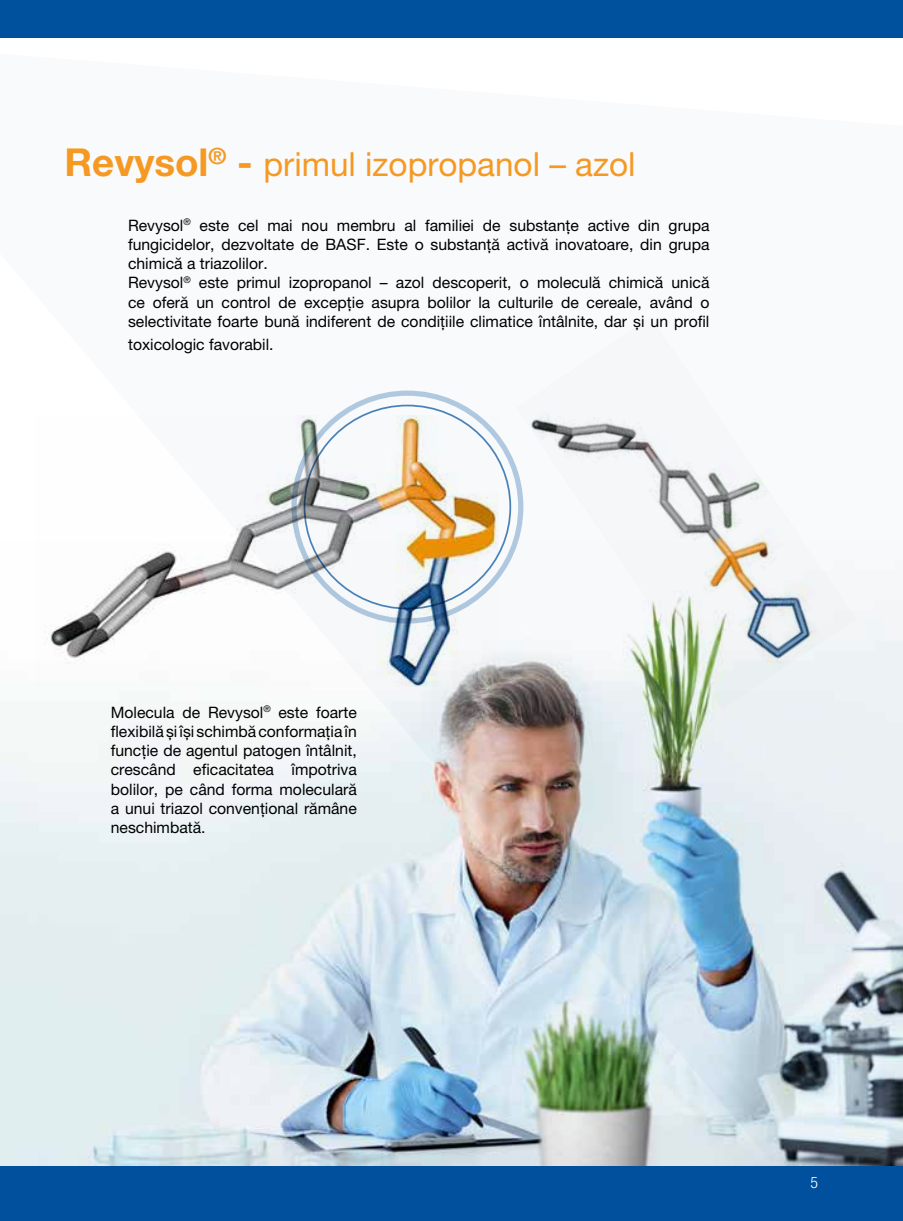
<style>
.page{position:relative;width:903px;height:1221px;background:#fff}
.page>*{position:absolute;margin:0;border:0;box-sizing:border-box;transform-origin:0 0}
.t1{font:33.25px "Helvetica Neue LT Pro";color:#f59923}
.t2{font:15.75px/19.2px "Helvetica Neue LT Pro";color:#000;text-align:justify}
.t3{font:300 condensed 15.75px "Helvetica Neue LT Pro";color:#fff}
.s1{font-weight:700;font-size:38.5px}
</style>
<div class="page">
<div style="left:0;top:1165px;width:903px;height:55px;background:#00509e"></div>
<div style="left:0;top:0;width:903px;height:38px;background:#00519d"></div>
<img style="left:0;top:396px;width:903px;height:765px">
<img style="left:517px;top:319px;width:339px;height:391px">
<img style="left:35px;top:415px;width:464px;height:271px">
<div style="left:291px;top:390px;width:232px;height:233px;border:5px solid #00519d;border-radius:50%"></div>
<h1 class="t1" style="left:64px;top:145px;width:572px"><span class="s1">Revysol</span><sup>®</sup> <span class="s1">-</span> primul izopropanol – azol</h1>
<p class="t2" style="left:128px;top:215px;width:583px;text-align:left">Revysol<sup>®</sup> este cel mai nou membru al familiei de substanțe active din grupa fungicidelor, dezvoltate de BASF. Este o substanță activă inovatoare, din grupa chimică a triazolilor.<br>Revysol<sup>®</sup> este primul izopropanol – azol descoperit, o moleculă chimică unică ce oferă un control de excepție asupra bolilor la culturile de cereale, având o selectivitate foarte bună indiferent de condițiile climatice întâlnite, dar și un profil</p>
<p class="t2" style="left:128px;top:334px;width:147px">toxicologic favorabil.</p>
<p class="t2" style="left:111px;top:702px;width:248px">Molecula de Revysol<sup>®</sup> este foarte flexibilă și își schimbă conformația în funcție de agentul patogen întâlnit, crescând eficacitatea împotriva bolilor, pe când forma moleculară a unui triazol convențional rămâne neschimbată.</p>
<p class="t3" style="left:810px;top:1173px;width:9px">5</p>
</div>
